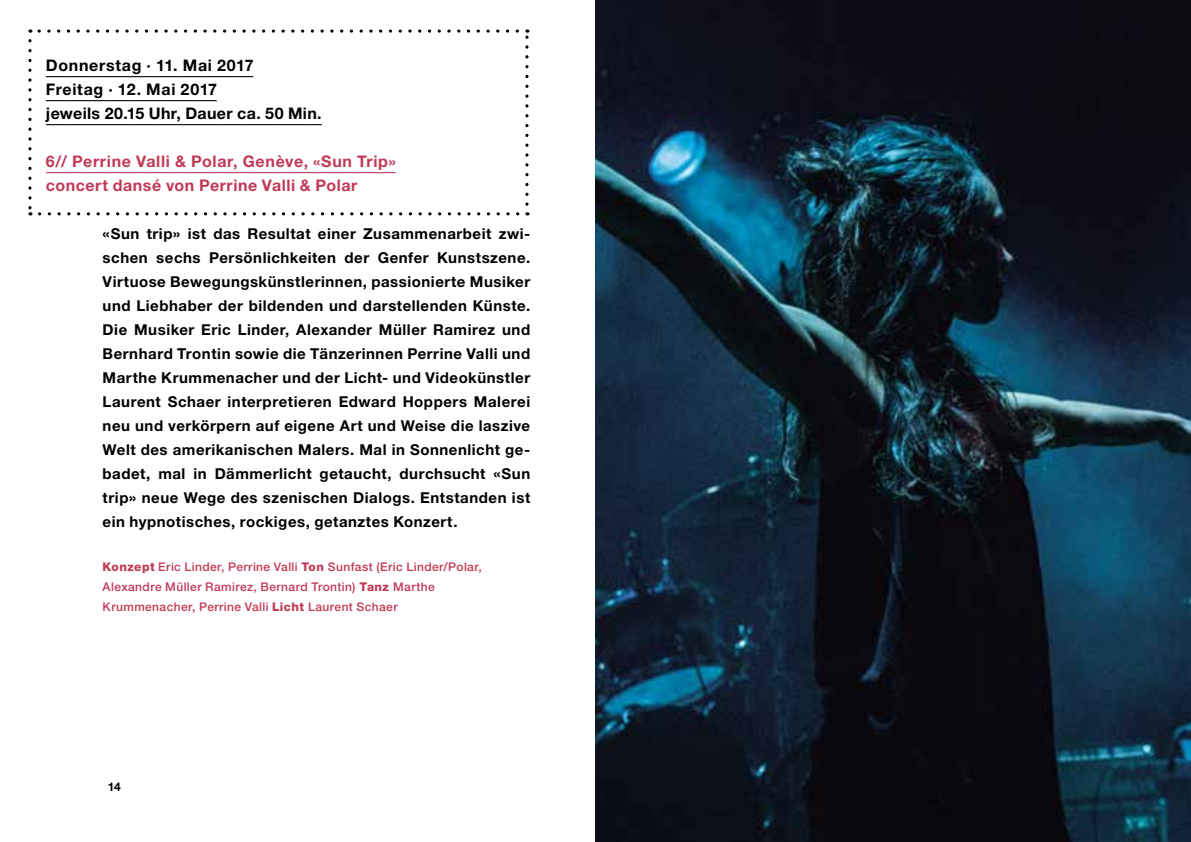
<style>
.page{position:relative;width:1191px;height:842px;background:#fff}
.page>*{position:absolute;margin:0;border:0;box-sizing:border-box;transform-origin:0 0}
.t1{font:700 16px/24px "Helvetica Neue";letter-spacing:.025em;color:#000}
.t2{font:700 16px "Helvetica Neue";letter-spacing:.045em;color:#c13955}
.t3{font:700 16px "Helvetica Neue LT Std";letter-spacing:.03em;color:#c13955}
.t4{font:700 15px/24px "Helvetica Neue LT Std";letter-spacing:.035em;color:#000;text-align:justify}
.t5{font:500 12px/20px "Helvetica Neue LT Std";letter-spacing:.035em;color:#c13955}
.t6{font:700 12px "Helvetica Neue";color:#000}
.s1{font-family:"Helvetica Neue LT Std"}
.s2{font-family:"Helvetica Neue";font-size:16px}
.s3{font-weight:800}
</style>
<div class="page">
<img style="left:595px;top:0;width:596px;height:842px">
<svg style="left:28px;top:29px;width:500px;height:186px"></svg>
<p class="t1" style="left:46px;top:53px;width:277px">Donnerstag <span class="s1">·</span> 11. Mai 2017<br>Freitag <span class="s1">·</span> 12. Mai 2017<br>jeweils 20.15 Uhr, Dauer ca. 50 Min.</p>
<p class="t2" style="left:46px;top:151px;width:351px">6// Perrine Valli &amp; Polar, Genève, «Sun Trip»</p>
<p class="t3" style="left:46px;top:175px;width:313px">concert dansé von Perrine Valli &amp; Polar</p>
<p class="t4" style="left:103px;top:221px;width:429px"><span class="s2">«</span>Sun trip<span class="s2">»</span> ist das Resultat einer Zusammenarbeit zwi&shy;schen sechs Persönlichkeiten der Genfer Kunstszene.<br>Virtuose Bewegungskünstlerinnen, passionierte Musiker und Liebhaber der bildenden und darstellenden Künste.<br>Die Musiker Eric Linder, Alexander Müller Ramirez und Bernhard Trontin sowie die Tänzerinnen Perrine Valli und Marthe Krummenacher und der Licht- und Videokünstler Laurent Schaer interpretieren Edward Hoppers Malerei neu und verkörpern auf eigene Art und Weise die laszive Welt des amerikanischen Malers. Mal in Sonnenlicht ge&shy;badet, mal in Dämmerlicht getaucht, durchsucht <span class="s2">«</span>Sun trip<span class="s2">»</span> neue Wege des szenischen Dialogs. Entstanden ist ein hypnotisches, rockiges, getanztes Konzert.</p>
<p class="t5" style="left:103px;top:556px;width:381px"><span class="s3">Konzept</span> Eric Linder, Perrine Valli <span class="s3">Ton</span> Sunfast (Eric Linder/Polar,<br>Alexandre Müller Ramirez, Bernard Trontin) <span class="s3">Tanz</span> Marthe<br>Krummenacher, Perrine Valli <span class="s3">Licht</span> Laurent Schaer</p>
<p class="t6" style="left:108px;top:779px;width:15px">14</p>
</div>
